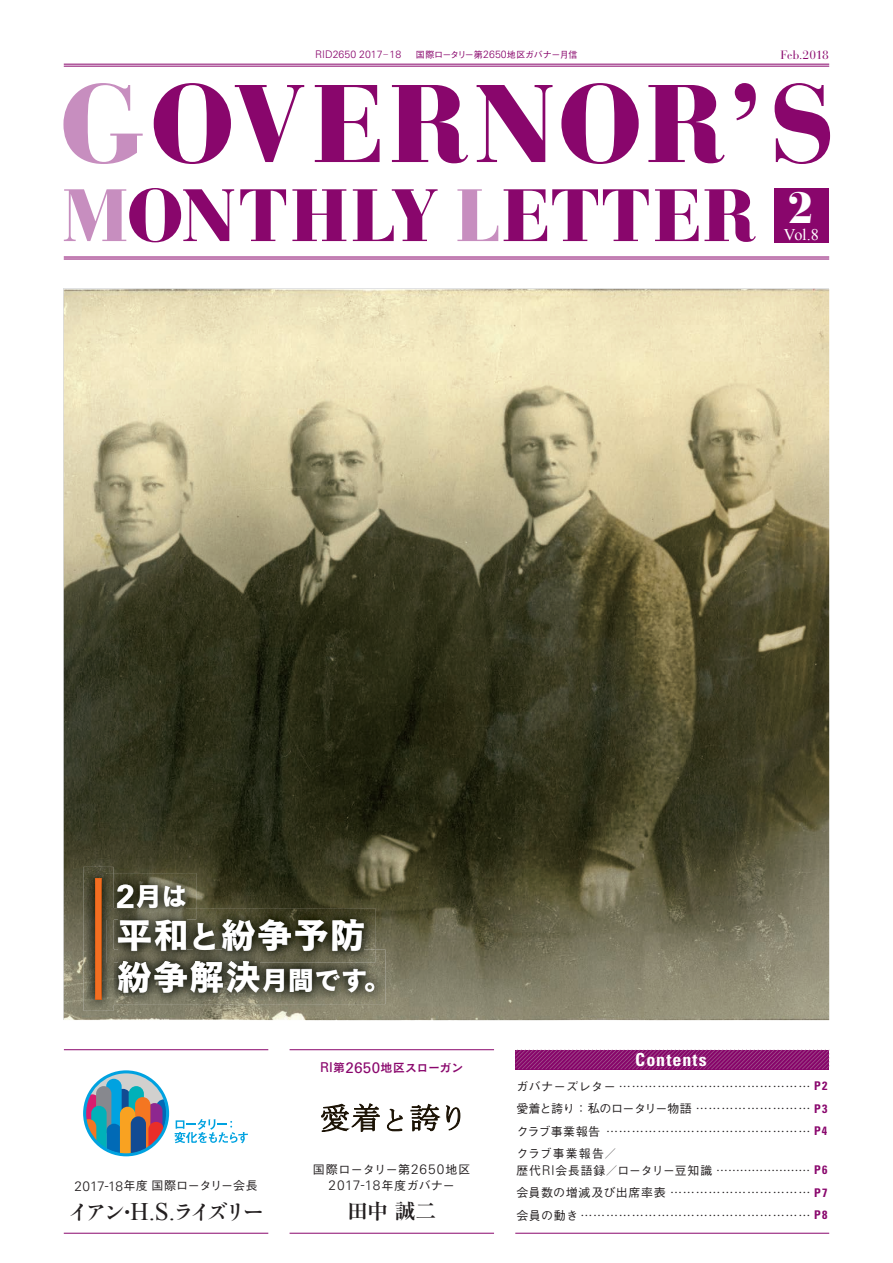
<style>
.page{position:relative;width:893px;height:1263px;background:#fff}
.page>*{position:absolute;margin:0;border:0;box-sizing:border-box;transform-origin:0 0}
.t1{font:900 109.35px "Bauer Bodoni Std";letter-spacing:.04em;color:#89066c}
.t2{font:900 73.5px "Bauer Bodoni Std";letter-spacing:.015em;color:#89066c}
.t3{font:900 43.5px "Bauer Bodoni Std";color:#fff}
.t4{font:36px "Cezanne Pro B";letter-spacing:.015em;color:#fff}
.t5{font:27px "Cezanne Pro B";letter-spacing:-.025em;color:#fff}
.t6{font:21px "Ryumin Std Bold KO";letter-spacing:-.155em;color:#231f20}
.t7{font:700 21px "Ryumin Pr 5";color:#231f20}
.t8{font:700 condensed 18px "Univers LT Std";letter-spacing:.06em;color:#fff}
.t9{font:16.2px "Times New Roman";color:#fff}
.t10{font:300 13.65px "Univers LT Std";letter-spacing:.03em;color:#231f20}
.t11{font:500 12px/22.5px "Gothic BBB Pr 5";letter-spacing:.025em;color:#231f20;text-align:justify}
.t12{font:500 12px "Gothic BBB Pr 5";color:#231f20}
.t13{font:12px "Cezanne Pro DB";letter-spacing:-.025em;color:#89066c}
.t14{font:12px "Bauer Bodoni Std";letter-spacing:-.015em;color:#89066c}
.t15{font:300 10.5px "Univers LT Std";letter-spacing:.005em;color:#89066c}
.t16{font:500 9px "Gothic BBB Pro";letter-spacing:-.03em;color:#89066c}
.s1{font-family:"Koz Min Pro";font-weight:400}
.s2{font-family:"Univers LT Std";font-weight:300;font-size:10.5px}
.s3{color:#c78ebf}
.s4{font-family:"Univers LT Std";font-weight:700;font-size:33px}
.s5{font-size:33px}
.s6{font-size:36px}
.s7{font-family:"Univers LT Std";font-size:13.5px}
.s8{font-family:"Univers LT Std";font-size:15.3px}
.s9{font-family:"Univers LT Std";font-weight:300;font-size:13.65px}
.s10{font-family:"Univers LT Std";font-weight:300;font-size:13.5px}
.s11{font-family:"Times New Roman";font-size:25.2px}
.s12{font-size:13.5px}
.s13{font-family:"Gothic BBB Pr 5";font-weight:500;font-size:12px}
.s14{font-family:"Univers LT Std";font-weight:700;font-stretch:condensed;color:#89066c}
</style>
<div class="page">
<img style="left:64px;top:289px;width:765px;height:731px">
<div style="left:775px;top:188px;width:54px;height:55px;background:#89066c"></div>
<hr style="left:64px;top:257px;width:765px;height:1px;background:#89066c">
<hr style="left:64px;top:64px;width:765px;height:1px;background:#89066c">
<hr style="left:64px;top:259px;width:765px;height:1px;background:#89066c">
<hr style="left:64px;top:66px;width:765px;height:1px;background:#89066c">
<hr style="left:64px;top:1233px;width:204px;height:1px;background:#89066c">
<hr style="left:64px;top:1049px;width:204px;height:1px;background:#89066c">
<svg style="left:83px;top:1070px;width:165px;height:86px"></svg>
<hr style="left:515px;top:1233px;width:314px;height:1px;background:#89066c">
<hr style="left:290px;top:1049px;width:204px;height:1px;background:#89066c">
<hr style="left:290px;top:1233px;width:204px;height:1px;background:#89066c">
<svg style="left:321px;top:1103px;width:59px;height:29px"></svg>
<svg style="left:386px;top:1108px;width:17px;height:24px"></svg>
<svg style="left:410px;top:1103px;width:50px;height:29px"></svg>
<svg style="left:515px;top:1050px;width:315px;height:20px"></svg>
<img style="left:113px;top:949px;width:272px;height:55px">
<img style="left:263px;top:969px;width:111px;height:23px">
<img style="left:118px;top:963px;width:141px;height:29px">
<img style="left:113px;top:908px;width:262px;height:55px">
<img style="left:194px;top:923px;width:21px;height:26px">
<img style="left:222px;top:919px;width:142px;height:30px">
<svg style="left:194px;top:949px;width:21px;height:1px"></svg>
<img style="left:222px;top:949px;width:142px;height:2px">
<img style="left:118px;top:961px;width:141px;height:2px">
<img style="left:118px;top:919px;width:68px;height:30px">
<img style="left:118px;top:949px;width:68px;height:2px">
<img style="left:113px;top:873px;width:83px;height:46px">
<img style="left:117px;top:884px;width:16px;height:24px">
<img style="left:137px;top:885px;width:49px;height:23px">
<img style="left:137px;top:908px;width:49px;height:1px">
<img style="left:83px;top:867px;width:30px;height:144px">
<img style="left:106px;top:873px;width:7px;height:131px">
<img style="left:107px;top:949px;width:6px;height:14px">
<svg style="left:107px;top:908px;width:6px;height:11px"></svg>
<div style="left:95px;top:878px;width:6px;height:121px;background:#f36e21"></div>
<p class="t15" style="left:315px;top:48px;width:88px">RID2650 2017<span class="s1">‒</span>18</p>
<p class="t16" style="left:416px;top:47px;width:163px">国際ロータリー第<span class="s2">2650</span>地区ガバナー月信</p>
<p class="t14" style="left:780px;top:47px;width:50px">Feb.2018</p>
<h1 class="t1" style="left:60px;top:57px;width:778px"><span class="s3">G</span>OVERNOR’S</h1>
<h2 class="t2" style="left:63px;top:171px;width:695px"><span class="s3">M</span>ONTHLY <span class="s3">L</span>ETTER</h2>
<h3 class="t3" style="left:787px;top:182px;width:28px">2</h3>
<h3 class="t9" style="left:784px;top:223px;width:36px">Vol.8</h3>
<h3 class="t5" style="left:116px;top:879px;width:73px"><span class="s4">2</span>月は</h3>
<h3 class="t4" style="left:116px;top:912px;width:251px">平和<span class="s5">と</span>紛争予防</h3>
<h3 class="t5" style="left:116px;top:962px;width:276px"><span class="s6">紛争解決</span>月間です。</h3>
<p class="t13" style="left:320px;top:1060px;width:145px"><span class="s7">RI</span>第<span class="s8">2650</span>地区スローガン</p>
<h3 class="t8" style="left:635px;top:1049px;width:73px">Contents</h3>
<p class="t12" style="left:75px;top:1176px;width:185px"><span class="s9">2017</span><span class="s10">-</span><span class="s9">18</span>年度国際ロータリー会長</p>
<h3 class="t6" style="left:68px;top:1197px;width:198px">イアン・<span class="s11">H.S.</span>ライズリー</h3>
<p class="t11" style="left:313px;top:1157px;width:159px">国際ロータリー第<span class="s9">2650</span>地区</p>
<p class="t10" style="left:329px;top:1177px;width:128px">2017<span class="s12">-</span>18<span class="s13">年度ガバナー</span></p>
<h3 class="t7" style="left:347px;top:1194px;width:91px">田中誠二</h3>
<p class="t11" style="left:516px;top:1074px;width:313px">ガバナーズレター ……………………………………… <span class="s14">P2</span>愛着と誇り：私のロータリー物語 ……………………… <span class="s14">P3</span>クラブ事業報告 ………………………………………… <span class="s14">P4</span>クラブ事業報告／</p>
<p class="t11" style="left:516px;top:1158px;width:313px">歴代<span class="s10">RI</span>会長語録／ロータリー豆知識 …………………… <span class="s14">P6</span>会員数の増減及び出席率表 …………………………… <span class="s14">P7</span>会員の動き ……………………………………………… <span class="s14">P8</span></p>
</div>
